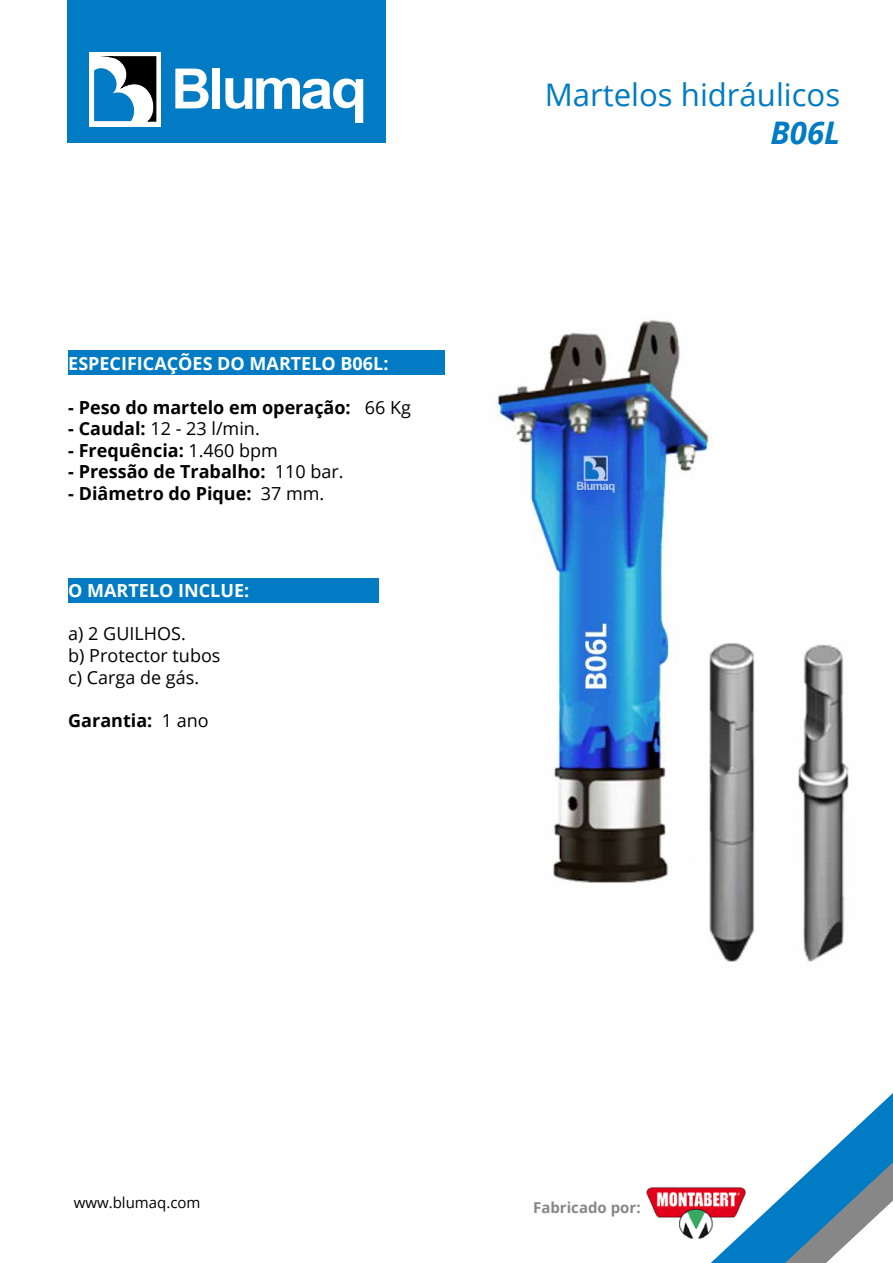
<style>
.page{position:relative;width:893px;height:1263px;background:#fff}
.page>*{position:absolute;margin:0;border:0;box-sizing:border-box;transform-origin:0 0}
.t1{font:31.2px "Open Sans";color:#007bc4}
.t2{font:italic 700 31.2px "Open Sans";color:#007bc4}
.t3{font:700 18px "Open Sans";color:#000}
.t4{font:18px/21.6px "Open Sans";color:#000}
.t5{font:700 18px "Open Sans";color:#fff}
.t6{font:15px "Open Sans";color:#000}
.t7{font:700 15px "Open Sans";color:#878787}
.s1{font-weight:400}
.s2{font-weight:700}
</style>
<div class="page">
<img style="left:646px;top:1187px;width:65px;height:52px">
<div style="left:67px;top:0;width:318px;height:142px;background:#007bc4"></div>
<svg style="left:711px;top:1093px;width:182px;height:170px"></svg>
<div style="left:90px;top:52px;width:71px;height:74px;background:#fff"></div>
<svg style="left:94px;top:57px;width:63px;height:64px"></svg>
<div style="left:212px;top:69px;width:8px;height:40px;background:#fff"></div>
<svg style="left:175px;top:69px;width:34px;height:39px"></svg>
<svg style="left:225px;top:78px;width:138px;height:45px"></svg>
<img style="left:495px;top:320px;width:218px;height:563px">
<img style="left:708px;top:631px;width:141px;height:331px">
<div style="left:68px;top:578px;width:310px;height:24px;background:#007bc4"></div>
<div style="left:68px;top:351px;width:377px;height:24px;background:#007bc4"></div>
<p class="t5" style="left:68px;top:351px;width:322px">ESPECIFICAÇÕES DO MARTELO B06L:</p>
<p class="t3" style="left:68px;top:394px;width:344px">- Peso do martelo em operação: <span class="s1">66 Kg</span></p>
<p class="t4" style="left:68px;top:417px;width:193px"><span class="s2">- Caudal:</span> 12 - 23 l/min.</p>
<p class="t3" style="left:68px;top:437px;width:211px">- Frequência: <span class="s1">1.460 bpm</span></p>
<p class="t3" style="left:68px;top:459px;width:277px">- Pressão de Trabalho: <span class="s1">110 bar.</span></p>
<p class="t3" style="left:68px;top:481px;width:258px">- Diâmetro do Pique: <span class="s1">37 mm.</span></p>
<p class="t5" style="left:68px;top:578px;width:183px">O MARTELO INCLUE:</p>
<p class="t4" style="left:68px;top:622px;width:154px">a) 2 GUILHOS.<br>b) Protector tubos c) Carga de gás.</p>
<p class="t3" style="left:68px;top:707px;width:142px">Garantia: <span class="s1">1 ano</span></p>
<h1 class="t1" style="left:545px;top:74px;width:297px">Martelos hidráulicos</h1>
<h1 class="t2" style="left:771px;top:110px;width:71px">B06L</h1>
<p class="t6" style="left:74px;top:1192px;width:128px">www.blumaq.com</p>
<p class="t7" style="left:533px;top:1197px;width:109px">Fabricado por:</p>
</div>
